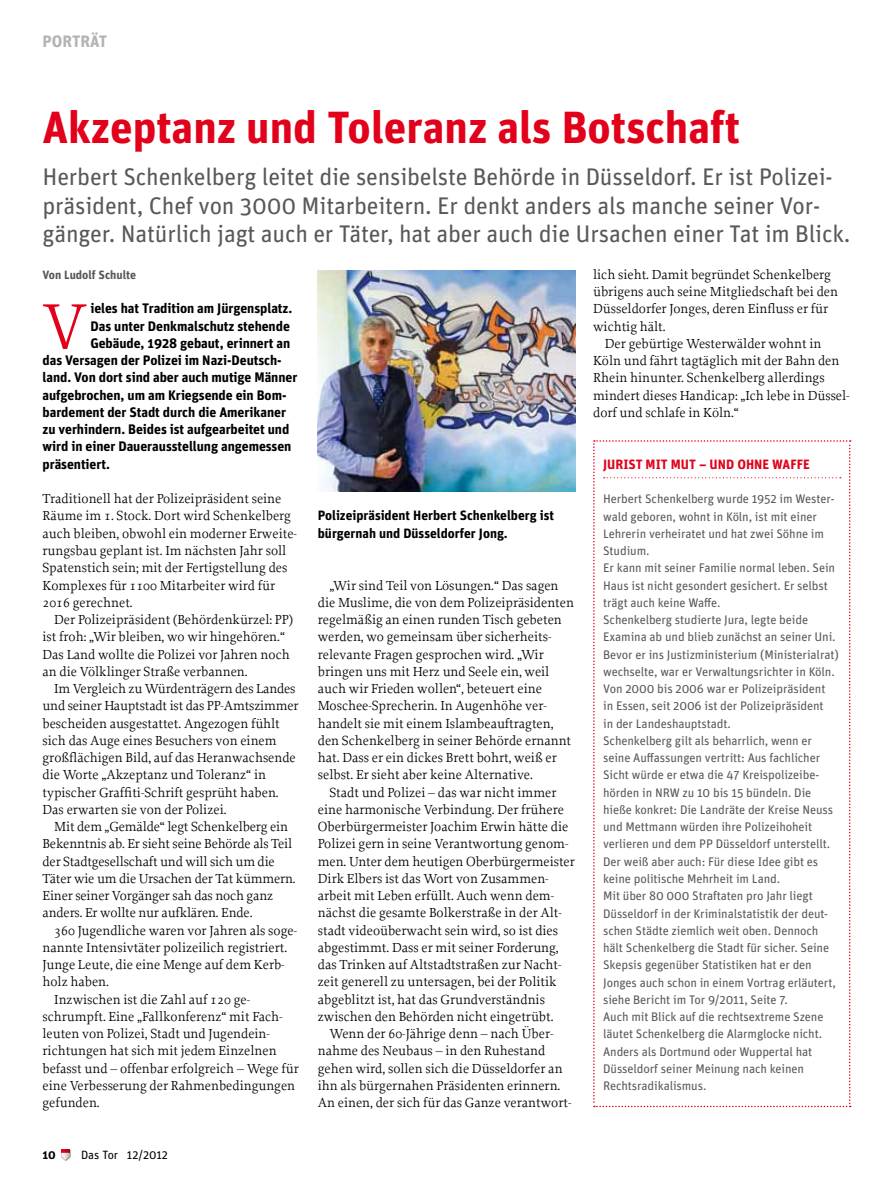
<style>
.page{position:relative;width:893px;height:1191px;background:#fff}
.page>*{position:absolute;margin:0;border:0;box-sizing:border-box;transform-origin:0 0}
.t1{font:66.6px "Proforma";color:#e2001a}
.t2{font:700 45px "Unit";color:#e2001a}
.t3{font:24px/28.5px "Unit";letter-spacing:-.01em;color:#58585a}
.t4{font:700 16.5px "Unit";color:#b1b3b4}
.t5{font:13.8px/17.2px "Proforma";color:#000}
.t6{font:700 13.8px "Unit";letter-spacing:-.005em;color:#000}
.t7{font:700 13.5px/17.2px "Unit";color:#000}
.t8{font:700 13.5px "Unit";color:#e2001a}
.t9{font:12.45px/17.2px "Unit";letter-spacing:-.01em;color:#58585a}
.t10{font:700 12px "Unit";color:#58585a}
.t11{font:12px "Unit";color:#000}
.t12{font:700 12px "Unit";color:#000}
</style>
<div class="page">
<svg style="left:62px;top:1149px;width:8px;height:11px"></svg>
<img style="left:318px;top:271px;width:257px;height:221px">
<svg style="left:593px;top:440px;width:258px;height:667px"></svg>
<p class="t4" style="left:43px;top:31px;width:66px">Porträt</p>
<h2 class="t2" style="left:43px;top:99px;width:699px">Akzeptanz und Toleranz als Botschaft</h2>
<p class="t3" style="left:43px;top:162px;width:809px">Herbert Schenkelberg leitet die sensibelste Behörde in Düsseldorf. Er ist Polizei&shy;präsident, Chef von 3000 Mitarbeitern. Er denkt anders als manche seiner Vor&shy;gänger. Natürlich jagt auch er Täter, hat aber auch die Ursachen einer Tat im Blick.</p>
<p class="t10" style="left:43px;top:267px;width:95px">Von Ludolf Schulte</p>
<h1 class="t1" style="left:43px;top:285px;width:46px">V</h1>
<p class="t6" style="left:90px;top:300px;width:203px">ieles hat Tradition am Jürgensplatz.</p>
<p class="t6" style="left:90px;top:317px;width:201px">Das unter Denkmalschutz stehende</p>
<p class="t6" style="left:90px;top:334px;width:201px">Gebäude, 1928 gebaut, erinnert an</p>
<p class="t6" style="left:43px;top:352px;width:241px">das Versagen der Polizei im Nazi-Deutsch-</p>
<p class="t6" style="left:43px;top:369px;width:256px">land. Von dort sind aber auch mutige Männer</p>
<p class="t6" style="left:43px;top:386px;width:245px">aufgebrochen, um am Kriegsende ein Bom-</p>
<p class="t6" style="left:43px;top:403px;width:245px">bardement der Stadt durch die Amerikaner</p>
<p class="t6" style="left:43px;top:421px;width:248px">zu verhindern. Beides ist aufgearbeitet und</p>
<p class="t6" style="left:43px;top:438px;width:250px">wird in einer Dauerausstellung angemessen</p>
<p class="t6" style="left:43px;top:455px;width:69px">präsentiert.</p>
<p class="t5" style="left:43px;top:490px;width:256px">Traditionell hat der Polizeipräsident seine Räume im 1. Stock. Dort wird Schenkelberg auch bleiben, obwohl ein moderner Erweite&shy;rungsbau geplant ist. Im nächsten Jahr soll Spatenstich sein; mit der Fertigstellung des Komplexes für 1100 Mitarbeiter wird für 2016 gerechnet.</p>
<p class="t5" style="left:43px;top:610px;width:252px;text-indent:12px">Der Polizeipräsident (Behördenkürzel: PP) ist froh: „Wir bleiben, wo wir hingehören.“ Das Land wollte die Polizei vor Jahren noch an die Völklinger Straße verbannen.</p>
<p class="t5" style="left:43px;top:679px;width:258px;text-indent:12px">Im Vergleich zu Würdenträgern des Landes und seiner Hauptstadt ist das PP-Amtszimmer bescheiden ausgestattet. Angezogen fühlt sich das Auge eines Besuchers von einem großflächigen Bild, auf das Heranwachsende die Worte „Akzeptanz und Toleranz“ in typischer Graffiti-Schrift gesprüht haben.<br>Das erwarten sie von der Polizei.</p>
<p class="t5" style="left:43px;top:817px;width:255px;text-indent:12px">Mit dem „Gemälde“ legt Schenkelberg ein Bekenntnis ab. Er sieht seine Behörde als Teil der Stadtgesellschaft und will sich um die Täter wie um die Ursachen der Tat kümmern.<br>Einer seiner Vorgänger sah das noch ganz anders. Er wollte nur aufklären. Ende.</p>
<p class="t5" style="left:54px;top:921px;width:244px">360 Jugendliche waren vor Jahren als soge-</p>
<p class="t5" style="left:43px;top:938px;width:246px">nannte Intensivtäter polizeilich registriert.</p>
<p class="t5" style="left:43px;top:955px;width:244px">Junge Leute, die eine Menge auf dem Kerb-</p>
<p class="t5" style="left:43px;top:973px;width:68px">holz haben.</p>
<p class="t5" style="left:54px;top:990px;width:197px">Inzwischen ist die Zahl auf 120 ge-</p>
<p class="t5" style="left:43px;top:1007px;width:242px">schrumpft. Eine „Fallkonferenz“ mit Fach-</p>
<p class="t5" style="left:43px;top:1024px;width:228px">leuten von Polizei, Stadt und Jugendein-</p>
<p class="t5" style="left:43px;top:1042px;width:236px">richtungen hat sich mit jedem Einzelnen</p>
<p class="t5" style="left:43px;top:1059px;width:258px">befasst und – offenbar erfolgreich – Wege für</p>
<p class="t5" style="left:43px;top:1076px;width:254px">eine Verbesserung der Rahmenbedingungen</p>
<p class="t5" style="left:43px;top:1093px;width:59px">gefunden.</p>
<p class="t12" style="left:43px;top:1147px;width:15px">10</p>
<p class="t11" style="left:81px;top:1147px;width:88px">Das Tor 12/2012</p>
<p class="t7" style="left:318px;top:507px;width:238px">Polizeipräsident Herbert Schenkelberg ist bürgernah und Düsseldorfer Jong.</p>
<p class="t5" style="left:318px;top:576px;width:258px;text-indent:12px">„Wir sind Teil von Lösungen.“ Das sagen die Muslime, die von dem Polizeipräsidenten regelmäßig an einen runden Tisch gebeten werden, wo gemeinsam über sicherheits&shy;relevante Fragen gesprochen wird. „Wir bringen uns mit Herz und Seele ein, weil auch wir Frieden wollen“, beteuert eine Moschee-Sprecherin. In Augenhöhe ver&shy;handelt sie mit einem Islambeauftragten, den Schenkelberg in seiner Behörde ernannt hat. Dass er ein dickes Brett bohrt, weiß er selbst. Er sieht aber keine Alternative.</p>
<p class="t5" style="left:330px;top:783px;width:228px">Stadt und Polizei – das war nicht immer</p>
<p class="t5" style="left:318px;top:800px;width:248px">eine harmonische Verbindung. Der frühere</p>
<p class="t5" style="left:318px;top:817px;width:252px">Oberbürgermeister Joachim Erwin hätte die</p>
<p class="t5" style="left:318px;top:835px;width:252px">Polizei gern in seine Verantwortung genom-</p>
<p class="t5" style="left:318px;top:852px;width:258px">men. Unter dem heutigen Oberbürgermeister</p>
<p class="t5" style="left:318px;top:869px;width:232px">Dirk Elbers ist das Wort von Zusammen-</p>
<p class="t5" style="left:318px;top:886px;width:238px">arbeit mit Leben erfüllt. Auch wenn dem-</p>
<p class="t5" style="left:318px;top:904px;width:246px">nächst die gesamte Bolkerstraße in der Alt-</p>
<p class="t5" style="left:318px;top:921px;width:242px">stadt videoüberwacht sein wird, so ist dies</p>
<p class="t5" style="left:318px;top:938px;width:242px">abgestimmt. Dass er mit seiner Forderung,</p>
<p class="t5" style="left:318px;top:955px;width:245px">das Trinken auf Altstadtstraßen zur Nacht-</p>
<p class="t5" style="left:318px;top:973px;width:240px">zeit generell zu untersagen, bei der Politik</p>
<p class="t5" style="left:318px;top:990px;width:229px">abgeblitzt ist, hat das Grundverständnis</p>
<p class="t5" style="left:318px;top:1007px;width:237px">zwischen den Behörden nicht eingetrübt.</p>
<p class="t5" style="left:330px;top:1024px;width:225px">Wenn der 60-Jährige denn – nach Über-</p>
<p class="t5" style="left:318px;top:1042px;width:229px">nahme des Neubaus – in den Ruhestand</p>
<p class="t5" style="left:318px;top:1059px;width:246px">gehen wird, sollen sich die Düsseldorfer an</p>
<p class="t5" style="left:318px;top:1076px;width:244px">ihn als bürgernahen Präsidenten erinnern.</p>
<p class="t5" style="left:318px;top:1093px;width:255px">An einen, der sich für das Ganze verantwort-</p>
<p class="t5" style="left:593px;top:265px;width:246px">lich sieht. Damit begründet Schenkelberg übrigens auch seine Mitgliedschaft bei den Düsseldorfer Jonges, deren Einfluss er für wichtig hält.</p>
<p class="t5" style="left:593px;top:334px;width:258px;text-indent:12px">Der gebürtige Westerwälder wohnt in Köln und fährt tagtäglich mit der Bahn den Rhein hinunter. Schenkelberg allerdings mindert dieses Handicap: „Ich lebe in Düssel&shy;dorf und schlafe in Köln.“</p>
<p class="t8" style="left:603px;top:455px;width:51px">JURIST MIT</p>
<p class="t8" style="left:671px;top:455px;width:140px">MUT – UND OHNE WAFFE</p>
<p class="t9" style="left:603px;top:490px;width:237px">Herbert Schenkelberg wurde 1952 im Wester&shy;wald geboren, wohnt in Köln, ist mit einer Lehrerin verheiratet und hat zwei Söhne im Studium.<br>Er kann mit seiner Familie normal leben. Sein Haus ist nicht gesondert gesichert. Er selbst trägt auch keine Waffe.<br>Schenkelberg studierte Jura, legte beide Examina ab und blieb zunächst an seiner Uni.<br>Bevor er ins Justizministerium (Ministerialrat) wechselte, war er Verwaltungsrichter in Köln.<br>Von 2000 bis 2006 war er Polizeipräsident<br>in Essen, seit 2006 ist der Polizeipräsident<br>in der Landeshauptstadt.<br>Schenkelberg gilt als beharrlich, wenn er seine Auffassungen vertritt: Aus fachlicher Sicht würde er etwa die 47 Kreispolizeibe&shy;hörden in NRW zu 10 bis 15 bündeln. Die hieße konkret: Die Landräte der Kreise Neuss und Mettmann würden ihre Polizeihoheit verlieren und dem PP Düsseldorf unterstellt.<br>Der weiß aber auch: Für diese Idee gibt es keine politische Mehrheit im Land.<br>Mit über 80 000 Straftaten pro Jahr liegt Düsseldorf in der Kriminalstatistik der deut&shy;schen Städte ziemlich weit oben. Dennoch hält Schenkelberg die Stadt für sicher. Seine Skepsis gegenüber Statistiken hat er den Jonges auch schon in einem Vortrag erläutert, siehe Bericht im Tor 9/2011, Seite 7.<br>Auch mit Blick auf die rechtsextreme Szene läutet Schenkelberg die Alarmglocke nicht.<br>Anders als Dortmund oder Wuppertal hat Düsseldorf seiner Meinung nach keinen Rechtsradikalismus.</p>
</div>
